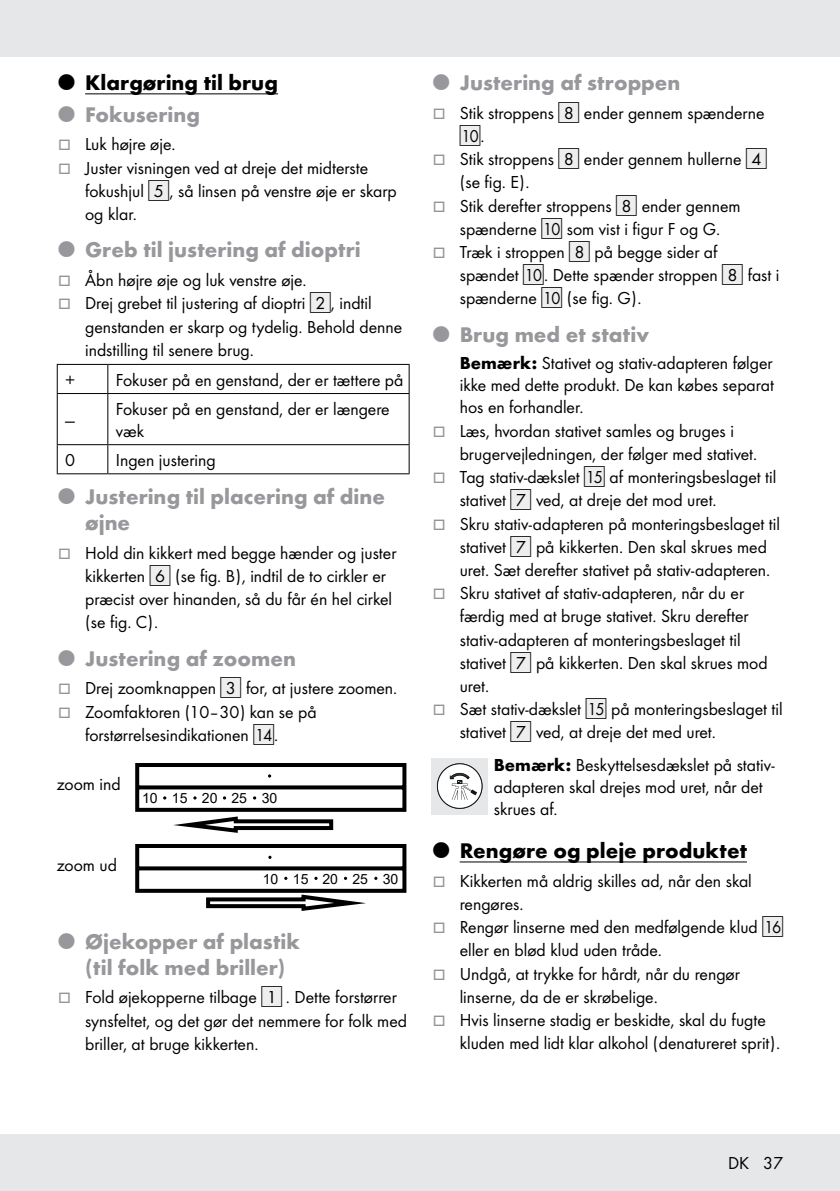
<style>
.page{position:relative;width:840px;height:1191px;background:#fff}
.page>*{position:absolute;margin:0;border:0;box-sizing:border-box;transform-origin:0 0}
.t1{font:700 22px/26px "Futura";color:#98989c}
.t2{font:700 22px "Futura";color:#000}
.t3{font:18px/23.2px "Futura Boo";color:#000}
.t4{font:15.8px "IMP Lidl Num Box";color:#000}
.t5{font:14px "Arial";color:#000}
.s1{color:#939598}
.s2{font-family:"IMP Lidl Num Box";font-size:15.8px;color:#eeeeef}
.s3{font-family:"IMP Lidl Num Box";font-size:15.8px}
.s4{color:#eeeeef}
.s5{font-family:"Futura Boo";font-size:18px}
.s6{font-family:"Futura";font-weight:700}
</style>
<div class="page">
<div style="left:0;top:1134px;width:839px;height:57px;background:#e6e7e8"></div>
<div style="left:0;top:0;width:839px;height:57px;background:#e6e7e8"></div>
<hr style="left:85px;top:93px;width:193px;height:1px;background:#000">
<hr style="left:57px;top:364px;width:51px;height:1px;background:#000">
<svg style="left:57px;top:365px;width:1px;height:28px"></svg>
<hr style="left:108px;top:364px;width:301px;height:1px;background:#000">
<svg style="left:408px;top:365px;width:1px;height:28px"></svg>
<hr style="left:57px;top:394px;width:1px;height:50px;background:#000">
<hr style="left:408px;top:394px;width:1px;height:50px;background:#000">
<svg style="left:57px;top:445px;width:1px;height:28px"></svg>
<svg style="left:408px;top:445px;width:1px;height:28px"></svg>
<hr style="left:57px;top:473px;width:51px;height:1px;background:#000">
<hr style="left:108px;top:473px;width:301px;height:1px;background:#000">
<svg style="left:107px;top:365px;width:1px;height:28px"></svg>
<hr style="left:57px;top:393px;width:51px;height:1px;background:#000">
<hr style="left:108px;top:393px;width:301px;height:1px;background:#000">
<hr style="left:107px;top:394px;width:1px;height:50px;background:#000">
<hr style="left:57px;top:444px;width:51px;height:1px;background:#000">
<hr style="left:108px;top:444px;width:301px;height:1px;background:#000">
<svg style="left:107px;top:445px;width:1px;height:28px"></svg>
<svg style="left:135px;top:763px;width:272px;height:70px"></svg>
<svg style="left:135px;top:844px;width:272px;height:67px"></svg>
<hr style="left:459px;top:861px;width:287px;height:1px;background:#000">
<div style="left:431px;top:757px;width:57px;height:57px;background:#e6e7e8"></div>
<svg style="left:437px;top:763px;width:45px;height:45px"></svg>
<p class="t2" style="left:85px;top:66px;width:194px">Klargøring til brug</p>
<p class="t1" style="left:85px;top:99px;width:116px">Fokusering</p>
<p class="t3" style="left:58px;top:132px;width:119px"><span class="s1">□</span> Luk højre øje.</p>
<p class="t3" style="left:85px;top:155px;width:313px;text-indent:-27px"><span class="s1">□</span> Juster visningen ved at dreje det midterste fokushjul <span class="s2">[</span><span class="s3">5]</span>, så linsen på venstre øje er skarp og klar.</p>
<p class="t1" style="left:85px;top:235px;width:277px">Greb til justering af dioptri</p>
<p class="t3" style="left:58px;top:268px;width:250px"><span class="s1">□</span> Åbn højre øje og luk venstre øje.</p>
<p class="t3" style="left:85px;top:291px;width:318px;text-indent:-27px"><span class="s1">□</span> Drej grebet til justering af dioptri <span class="s2">[</span><span class="s3">2]</span>, indtil genstanden er skarp og tydelig. Behold denne indstilling til senere brug.</p>
<p class="t3" style="left:65px;top:367px;width:12px">+</p>
<p class="t3" style="left:116px;top:367px;width:289px">Fokuser på en genstand, der er tættere på</p>
<p class="t3" style="left:65px;top:407px;width:11px">—</p>
<p class="t3" style="left:116px;top:397px;width:275px;line-height:22px">Fokuser på en genstand, der er længere væk</p>
<p class="t3" style="left:65px;top:447px;width:11px">0</p>
<p class="t3" style="left:116px;top:447px;width:101px">Ingen justering</p>
<p class="t1" style="left:85px;top:481px;width:301px">Justering til placering af dine øjne</p>
<p class="t3" style="left:85px;top:540px;width:312px;text-indent:-27px"><span class="s1">□</span> Hold din kikkert med begge hænder og juster kikkerten <span class="s2">[</span><span class="s3">6]</span> (se fig. B), indtil de to cirkler er præcist over hinanden, så du får én hel cirkel (se fig. C).</p>
<p class="t1" style="left:85px;top:643px;width:212px">Justering af zoomen</p>
<p class="t3" style="left:58px;top:676px;width:340px"><span class="s1">□</span> Drej zoomknappen <span class="s2">[</span><span class="s3">3]</span> for, at justere zoomen.</p>
<p class="t3" style="left:85px;top:699px;width:233px;text-indent:-27px"><span class="s1">□</span> Zoomfaktoren (10–30) kan se på forstørrelsesindikationen <span class="s2">[</span><span class="s3">14]</span>.</p>
<p class="t3" style="left:57px;top:771px;width:65px">zoom ind</p>
<p class="t5" style="left:142px;top:788px;width:137px">10 15 20 25 30</p>
<p class="t3" style="left:57px;top:852px;width:62px">zoom ud</p>
<p class="t5" style="left:262px;top:869px;width:137px">10 15 20 25 30</p>
<p class="t1" style="left:85px;top:926px;width:216px">Øjekopper af plastik (til folk med briller)</p>
<p class="t3" style="left:85px;top:985px;width:323px;text-indent:-27px"><span class="s1">□</span> Fold øjekopperne tilbage <span class="s2">[</span><span class="s3">1]</span> . Dette forstørrer synsfeltet, og det gør det nemmere for folk med briller, at bruge kikkerten.</p>
<p class="t1" style="left:459px;top:68px;width:222px">Justering af stroppen</p>
<p class="t3" style="left:432px;top:100px;width:333px"><span class="s1">□</span> Stik stroppens <span class="s2">[</span><span class="s3">8]</span> ender gennem spænderne</p>
<p class="t4" style="left:459px;top:125px;width:26px"><span class="s4">[</span>10]<span class="s5">.</span></p>
<p class="t3" style="left:459px;top:147px;width:308px;text-indent:-27px"><span class="s1">□</span> Stik stroppens <span class="s2">[</span><span class="s3">8]</span> ender gennem hullerne <span class="s2">[</span><span class="s3">4] </span>(se fig. E).</p>
<p class="t3" style="left:432px;top:193px;width:309px;text-align:center"><span class="s1">□</span> Stik derefter stroppens <span class="s2">[</span><span class="s3">8]</span> ender gennem spænderne <span class="s2">[</span><span class="s3">10]</span> som vist i figur F og G.</p>
<p class="t3" style="left:459px;top:239px;width:321px;text-indent:-27px"><span class="s1">□</span> Træk i stroppen <span class="s2">[</span><span class="s3">8]</span> på begge sider af spændet <span class="s2">[</span><span class="s3">10]</span>. Dette spænder stroppen <span class="s2">[</span><span class="s3">8]</span> fast i spænderne <span class="s2">[</span><span class="s3">10]</span> (se fig. G).</p>
<p class="t1" style="left:459px;top:320px;width:191px">Brug med et stativ</p>
<p class="t3" style="left:459px;top:351px;width:315px;line-height:22px;text-align:justify"><span class="s6">Bemærk:</span> Stativet og stativ-adapteren følger ikke med dette produkt. De kan købes separat hos en forhandler.</p>
<p class="t3" style="left:459px;top:418px;width:299px;text-indent:-27px"><span class="s1">□</span> Læs, hvordan stativet samles og bruges i brugervejledningen, der følger med stativet.</p>
<p class="t3" style="left:459px;top:464px;width:318px;text-indent:-27px"><span class="s1">□</span> Tag stativ-dækslet <span class="s2">[</span><span class="s3">15]</span> af monteringsbeslaget til stativet <span class="s2">[</span><span class="s3">7]</span> ved, at dreje det mod uret.</p>
<p class="t3" style="left:459px;top:511px;width:321px;text-indent:-27px"><span class="s1">□</span> Skru stativ-adapteren på monteringsbeslaget til stativet <span class="s2">[</span><span class="s3">7]</span> på kikkerten. Den skal skrues med uret. Sæt derefter stativet på stativ-adapteren.</p>
<p class="t3" style="left:459px;top:580px;width:309px;text-indent:-27px"><span class="s1">□</span> Skru stativet af stativ-adapteren, når du er færdig med at bruge stativet. Skru derefter stativ-adapteren af monteringsbeslaget til stativet <span class="s2">[</span><span class="s3">7]</span> på kikkerten. Den skal skrues mod uret.</p>
<p class="t3" style="left:459px;top:696px;width:324px;text-indent:-27px"><span class="s1">□</span> Sæt stativ-dækslet <span class="s2">[</span><span class="s3">15]</span> på monteringsbeslaget til stativet <span class="s2">[</span><span class="s3">7]</span> ved, at dreje det med uret.</p>
<p class="t3" style="left:493px;top:753px;width:282px;line-height:22px"><span class="s6">Bemærk:</span> Beskyttelsesdækslet på stativ&shy;adapteren skal drejes mod uret, når det skrues af.</p>
<p class="t2" style="left:459px;top:834px;width:288px">Rengøre og pleje produktet</p>
<p class="t3" style="left:459px;top:868px;width:293px;text-indent:-27px"><span class="s1">□</span> Kikkerten må aldrig skilles ad, når den skal rengøres.</p>
<p class="t3" style="left:459px;top:914px;width:325px;text-indent:-27px"><span class="s1">□</span> Rengør linserne med den medfølgende klud <span class="s2">[</span><span class="s3">16] </span>eller en blød klud uden tråde.</p>
<p class="t3" style="left:459px;top:961px;width:281px;text-indent:-27px"><span class="s1">□</span> Undgå, at trykke for hårdt, når du rengør linserne, da de er skrøbelige.</p>
<p class="t3" style="left:459px;top:1007px;width:322px;text-indent:-27px"><span class="s1">□</span> Hvis linserne stadig er beskidte, skal du fugte kluden med lidt klar alkohol (denatureret sprit).</p>
<p class="t3" style="left:727px;top:1150px;width:57px">DK 37</p>
</div>
